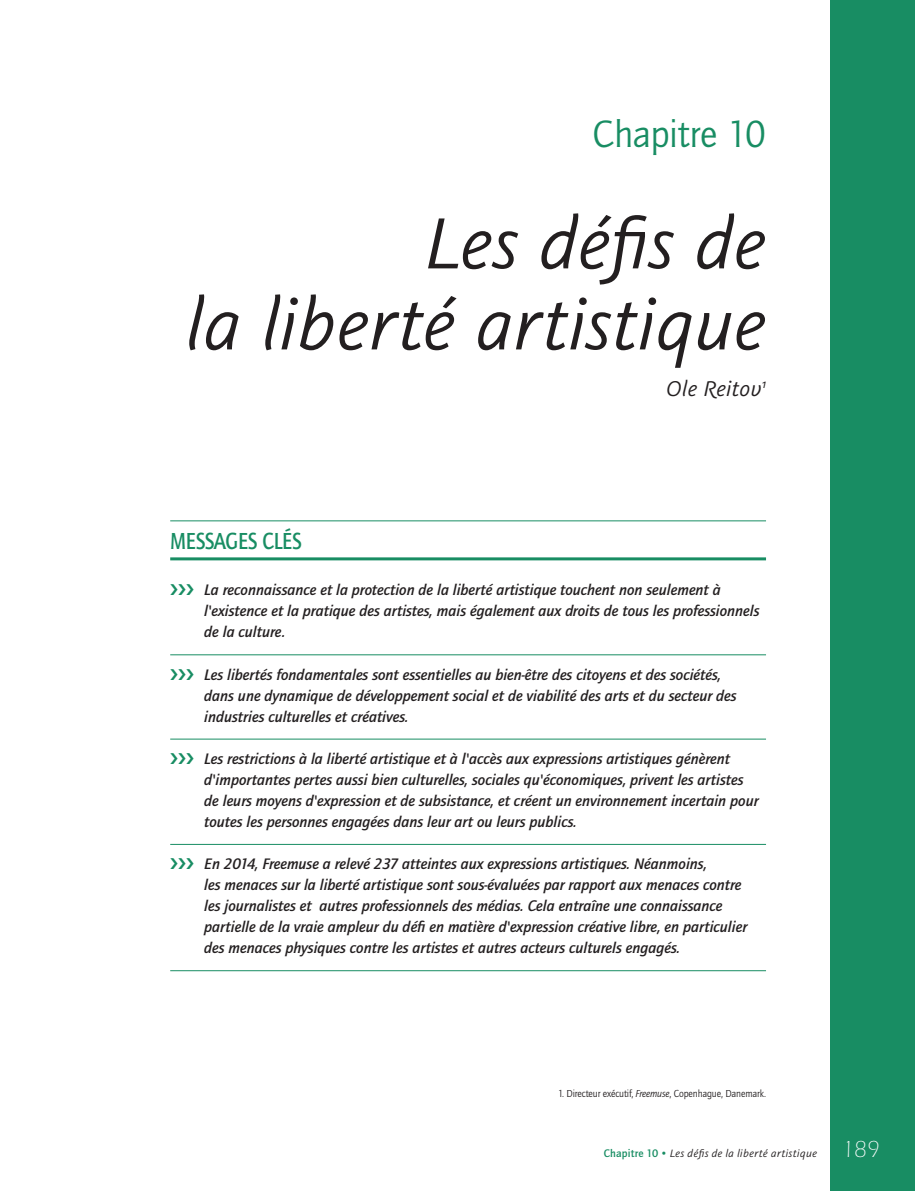
<style>
.page{position:relative;width:915px;height:1191px;background:#fff}
.page>*{position:absolute;margin:0;border:0;box-sizing:border-box;transform-origin:0 0}
.t1{font:italic 81px/81px "Graublau Sans";letter-spacing:-.015em;color:#231f20;text-align:right}
.t2{font:39px "Quay Sans ITC Std";letter-spacing:-.01em;color:#188d63}
.t3{font:500 24px "Quay Sans ITC Std";letter-spacing:-.01em;color:#188d63;scale:.85 1}
.t4{font:italic 24px "Graublau Sans";letter-spacing:-.005em;color:#231f20}
.t5{font:italic 500 15.75px/21px "Quay Sans ITC Std";color:#231f20}
.t6{font:italic 12px "Graublau Sans";letter-spacing:.015em;color:#231f20}
.t7{font:10.5px "Quay Sans ITC Std";letter-spacing:-.01em;color:#231f20;scale:.95 1}
.s1{font-style:italic}
.s2{font-family:"Quay Sans ITC Std";font-weight:500;font-style:normal;font-size:11.25px;color:#188d63}
.s3{font-family:"ITC Eras Std";font-weight:300;font-style:normal;font-size:24px;color:#fff}
</style>
<div class="page">
<div style="left:829px;top:0;width:85px;height:1191px;background:#188d63"></div>
<hr style="left:170px;top:520px;width:595px;height:1px;background:#188d63">
<hr style="left:170px;top:557px;width:595px;height:3px;background:#188d63">
<hr style="left:170px;top:654px;width:595px;height:1px;background:#188d63">
<hr style="left:170px;top:738px;width:595px;height:1px;background:#188d63">
<hr style="left:170px;top:844px;width:595px;height:1px;background:#188d63">
<hr style="left:170px;top:970px;width:595px;height:1px;background:#188d63">
<h2 class="t2" style="left:592px;top:111px;width:175px">Chapitre 10</h2>
<h1 class="t1" style="left:185px;top:201px;width:582px">Les défis de<br>la liberté artistique</h1>
<h3 class="t4" style="left:665px;top:374px;width:101px">Ole Reitov<sup>1</sup></h3>
<h3 class="t3" style="left:170px;top:527px;width:156px">messages clés</h3>
<p class="t5" style="left:204px;top:579px;width:556px">La reconnaissance et la protection de la liberté artistique touchent non seulement à l'existence et la pratique des artistes, mais également aux droits de tous les professionnels de la culture.</p>
<p class="t5" style="left:204px;top:664px;width:533px">Les libertés fondamentales sont essentielles au bien-être des citoyens et des sociétés, dans une dynamique de développement social et de viabilité des arts et du secteur des industries culturelles et créatives.</p>
<p class="t5" style="left:204px;top:748px;width:555px">Les restrictions à la liberté artistique et à l'accès aux expressions artistiques génèrent d'importantes pertes aussi bien culturelles, sociales qu'économiques, privent les artistes de leurs moyens d'expression et de subsistance, et créent un environnement incertain pour toutes les personnes engagées dans leur art ou leurs publics.</p>
<p class="t5" style="left:204px;top:853px;width:544px">En 2014, Freemuse a relevé 237 atteintes aux expressions artistiques. Néanmoins,<br>les menaces sur la liberté artistique sont sous-évaluées par rapport aux menaces contre les journalistes et autres professionnels des médias. Cela entraîne une connaissance partielle de la vraie ampleur du défi en matière d'expression créative libre, en particulier des menaces physiques contre les artistes et autres acteurs culturels engagés.</p>
<p class="t7" style="left:558px;top:1087px;width:220px">1. Directeur exécutif, <span class="s1">Freemuse</span>, Copenhague, Danemark.</p>
<p class="t6" style="left:603px;top:1145px;width:277px"><span class="s2">Chapitre 10 •</span> Les défis de la liberté artistique <span class="s3">189</span></p>
</div>
